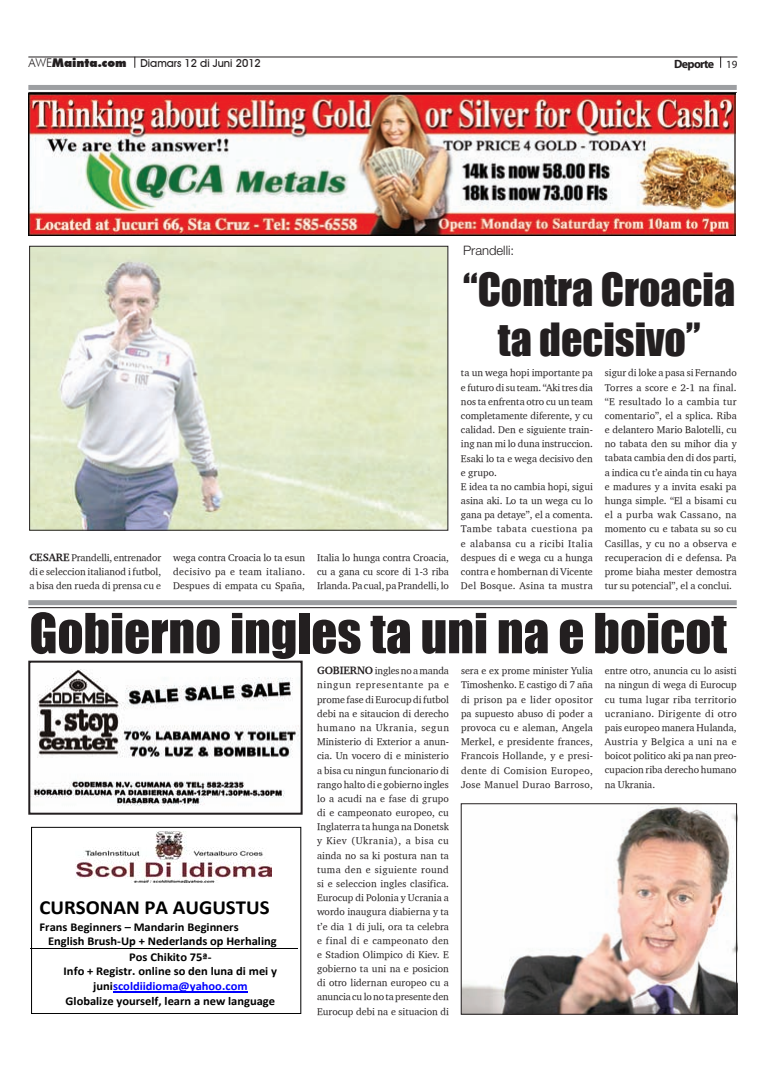
<style>
.page{position:relative;width:780px;height:1078px;background:#fff}
.page>*{position:absolute;margin:0;border:0;box-sizing:border-box;transform-origin:0 0}
.t1{font:51px "Impact";color:#231f20}
.t2{font:42px/50.4px "Impact";color:#231f20;text-align:center}
.t3{font:700 20px "Calibri";color:#000;scale:1.04 1}
.t4{font:300 13px "Helvetica Neue LT Std";color:#231f20}
.t5{font:700 12px "Calibri";color:#000;scale:1.04 1}
.t6{font:700 12px "Calibri";color:#00f;scale:1.04 1}
.t7{font:700 12px "Myriad Pro";letter-spacing:-.06em;color:#231f20}
.t8{font:500 11px "Avant Garde IT Cby BT";color:#231f20}
.t9{font:10px/14.2px "Charter ITCTT";color:#231f20;text-align:justify}
.s1{font-family:"Futura BT";font-weight:300;font-size:12px}
.s2{font-family:"Futura BT";font-weight:900;font-size:12px}
.s3{font-weight:400;font-size:11px}
.s4{font-family:"Charter Bd ITCTT Bold";font-size:11px}
.s5{color:#000}
</style>
<div class="page">
<hr style="left:28px;top:57px;width:709px;height:1px;background:#231f20">
<div style="left:28px;top:85px;width:708px;height:5px;background:#9d9fa2"></div>
<hr style="left:28px;top:92px;width:708px;height:1px;background:#231f20">
<div style="left:28px;top:600px;width:708px;height:5px;background:#9d9fa2"></div>
<hr style="left:28px;top:607px;width:708px;height:1px;background:#231f20">
<img style="left:28px;top:94px;width:707px;height:141px">
<div style="left:31px;top:826px;width:270px;height:187px;border:1px solid #000"></div>
<hr style="left:113px;top:990px;width:134px;height:1px;background:#00f">
<hr style="left:30px;top:948px;width:268px;height:1px;background:#000">
<img style="left:75px;top:831px;width:196px;height:51px">
<img style="left:31px;top:669px;width:268px;height:137px">
<div style="left:28px;top:660px;width:274px;height:154px;border:2px solid #231f20"></div>
<img style="left:31px;top:248px;width:415px;height:280px">
<div style="left:29px;top:246px;width:419px;height:284px;border:1px solid #231f20"></div>
<img style="left:463px;top:803px;width:274px;height:210px">
<div style="left:461px;top:803px;width:275px;height:211px;border:1px solid #231f20"></div>
<p class="t8" style="left:28px;top:57px;width:234px"><span class="s1">AWE</span><span class="s2">Mainta.com</span> Diamars 12 di Juni 2012</p>
<p class="t7" style="left:674px;top:56px;width:65px">Deporte <span class="s3">19</span></p>
<p class="t9" style="left:29px;top:550px;width:133px"><span class="s4">CESARE</span> Prandelli, entrenador di e seleccion italianod i futbol, a bisa den rueda di prensa cu e</p>
<p class="t9" style="left:173px;top:550px;width:133px">wega contra Croacia lo ta esun decisivo pa e team italiano.<br>Despues di empata cu Spaña,</p>
<p class="t9" style="left:317px;top:550px;width:133px">Italia lo hunga contra Croacia, cu a gana cu score di 1-3 riba Irlanda. Pa cual, pa Prandelli, lo</p>
<h3 class="t4" style="left:463px;top:243px;width:53px">Prandelli:</h3>
<h2 class="t2" style="left:463px;top:263px;width:273px">“Contra Croacia ta decisivo”</h2>
<p class="t9" style="left:461px;top:365px;width:133px;text-align:left">ta un wega hopi importante pa e futuro di su team. “Aki tres dia nos ta enfrenta otro cu un team completamente diferente, y cu calidad. Den e siguiente train&shy;ing nan mi lo duna instruccion.<br>Esaki lo ta e wega decisivo den e grupo.<br>E idea ta no cambia hopi, sigui asina aki. Lo ta un wega cu lo gana pa detaye”, el a comenta.<br>Tambe tabata cuestiona pa e alabansa cu a ricibi Italia despues di e wega cu a hunga contra e hombernan di Vicente<br>Del Bosque. Asina ta mustra</p>
<p class="t9" style="left:605px;top:365px;width:133px">sigur di loke a pasa si Fernando Torres a score e 2-1 na final. “E resultado lo a cambia tur comentario”, el a splica. Riba e delantero Mario Balotelli, cu no tabata den su mihor dia y tabata cambia den di dos parti, a indica cu t’e ainda tin cu haya e madures y a invita esaki pa hunga simple. “El a bisami cu el a purba wak Cassano, na momento cu e tabata su so cu Casillas, y cu no a observa e recuperacion di e defensa. Pa prome biaha mester demostra tur su potencial”, el a conclui.</p>
<h1 class="t1" style="left:29px;top:593px;width:699px">Gobierno ingles ta uni na e boicot</h1>
<h3 class="t3" style="left:39px;top:894px;width:223px">CURSONAN PA AUGUSTUS</h3>
<p class="t5" style="left:39px;top:919px;width:193px">Frans Beginners – Mandarin Beginners</p>
<p class="t5" style="left:48px;top:933px;width:221px">English Brush-Up + Nederlands op Herhaling</p>
<p class="t5" style="left:129px;top:948px;width:81px">Pos Chikito 75ª-</p>
<p class="t5" style="left:64px;top:963px;width:207px">Info + Registr. online so den luna di mei y</p>
<p class="t6" style="left:93px;top:978px;width:150px"><span class="s5">juni</span>scoldiidioma@yahoo.com</p>
<p class="t5" style="left:66px;top:992px;width:203px">Globalize yourself, learn a new language</p>
<p class="t9" style="left:317px;top:663px;width:133px"><span class="s4">GOBIERNO</span> ingles no a manda ningun representante pa e prome fase di Eurocup di futbol debi na e sitaucion di derecho humano na Ukrania, segun Ministerio di Exterior a anun&shy;cia. Un vocero di e ministerio a bisa cu ningun funcionario di rango halto di e gobierno ingles lo a acudi na e fase di grupo di e campeonato europeo, cu Inglaterra ta hunga na Donetsk y Kiev (Ukrania), a bisa cu ainda no sa ki postura nan ta tuma den e siguiente round si e seleccion ingles clasifica.<br>Eurocup di Polonia y Ucrania a wordo inaugura diabierna y ta t’e dia 1 di juli, ora ta celebra e final di e campeonato den e Stadion Olimpico di Kiev. E gobierno ta uni na e posicion di otro lidernan europeo cu a anuncia cu lo no ta presente den Eurocup debi na e situacion di</p>
<p class="t9" style="left:461px;top:663px;width:133px">sera e ex prome minister Yulia Timoshenko. E castigo di 7 aña di prison pa e lider opositor pa supuesto abuso di poder a provoca cu e aleman, Angela Merkel, e presidente frances, Francois Hollande, y e presi&shy;dente di Comision Europeo, Jose Manuel Durao Barroso,</p>
<p class="t9" style="left:605px;top:663px;width:133px">entre otro, anuncia cu lo asisti na ningun di wega di Eurocup cu tuma lugar riba territorio ucraniano. Dirigente di otro pais europeo manera Hulanda, Austria y Belgica a uni na e boicot politico aki pa nan preo&shy;cupacion riba derecho humano na Ukrania.</p>
</div>
